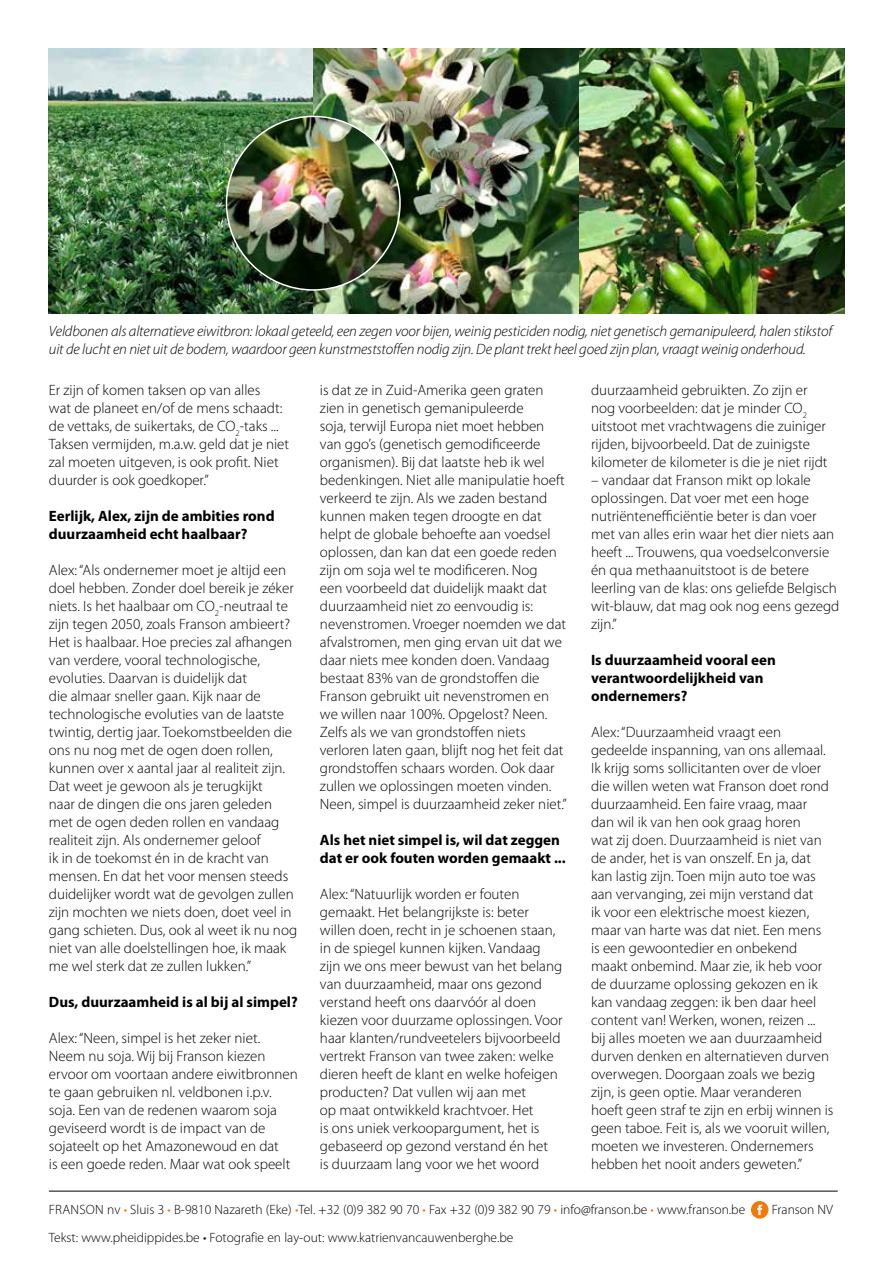
<style>
.page{position:relative;width:893px;height:1263px;background:#fff}
.page>*{position:absolute;margin:0;border:0;box-sizing:border-box;transform-origin:0 0}
.t1{font:300 15px/18px "Myriad Pro";color:#000}
.t2{font:italic 300 15px/18px "Myriad Pro";letter-spacing:-.01em;color:#000}
.t3{font:700 15px/18px "Myriad Pro";color:#000}
.t4{font:300 13.5px "Myriad Pro";color:#000}
.s1{color:#ef7a06}
</style>
<div class="page">
<svg style="left:751px;top:1201px;width:17px;height:17px"></svg>
<hr style="left:49px;top:1191px;width:789px;height:1px;background:#000">
<img style="left:49px;top:49px;width:795px;height:265px">
<img style="left:226px;top:116px;width:174px;height:174px;border-radius:87px">
<p class="t2" style="left:49px;top:322px;width:785px">Veldbonen als alternatieve eiwitbron: lokaal geteeld, een zegen voor bijen, weinig pesticiden nodig, niet genetisch gemanipuleerd, halen stikstof uit de lucht en niet uit de bodem, waardoor geen kunstmeststoffen nodig zijn. De plant trekt heel goed zijn plan, vraagt weinig onderhoud.</p>
<p class="t1" style="left:49px;top:381px;width:242px">Er zijn of komen taksen op van alles<br>wat de planeet en/of de mens schaadt: de vettaks, de suikertaks, de CO<sub>2</sub>-taks ...<br>Taksen vermijden, m.a.w. geld dat je niet zal moeten uitgeven, is ook profit. Niet duurder is ook goedkoper.”</p>
<p class="t3" style="left:49px;top:507px;width:227px">Eerlijk, Alex, zijn de ambities rond duurzaamheid echt haalbaar?</p>
<p class="t1" style="left:49px;top:561px;width:250px">Alex: “Als ondernemer moet je altijd een doel hebben. Zonder doel bereik je zéker niets. Is het haalbaar om CO<sub>2</sub>-neutraal te zijn tegen 2050, zoals Franson ambieert?<br>Het is haalbaar. Hoe precies zal afhangen van verdere, vooral technologische, evoluties. Daarvan is duidelijk dat<br>die almaar sneller gaan. Kijk naar de technologische evoluties van de laatste twintig, dertig jaar. Toekomstbeelden die ons nu nog met de ogen doen rollen, kunnen over x aantal jaar al realiteit zijn.<br>Dat weet je gewoon als je terugkijkt<br>naar de dingen die ons jaren geleden met de ogen deden rollen en vandaag realiteit zijn. Als ondernemer geloof<br>ik in de toekomst én in de kracht van mensen. En dat het voor mensen steeds duidelijker wordt wat de gevolgen zullen zijn mochten we niets doen, doet veel in gang schieten. Dus, ook al weet ik nu nog niet van alle doelstellingen hoe, ik maak me wel sterk dat ze zullen lukken.”</p>
<p class="t3" style="left:49px;top:993px;width:250px">Dus, duurzaamheid is al bij al simpel?</p>
<p class="t1" style="left:49px;top:1029px;width:250px">Alex: “Neen, simpel is het zeker niet.<br>Neem nu soja. Wij bij Franson kiezen ervoor om voortaan andere eiwitbronnen te gaan gebruiken nl. veldbonen i.p.v. soja. Een van de redenen waarom soja geviseerd wordt is de impact van de sojateelt op het Amazonewoud en dat<br>is een goede reden. Maar wat ook speelt</p>
<p class="t1" style="left:320px;top:381px;width:248px">is dat ze in Zuid-Amerika geen graten zien in genetisch gemanipuleerde<br>soja, terwijl Europa niet moet hebben van ggo’s (genetisch gemodificeerde organismen). Bij dat laatste heb ik wel bedenkingen. Niet alle manipulatie hoeft verkeerd te zijn. Als we zaden bestand kunnen maken tegen droogte en dat helpt de globale behoefte aan voedsel oplossen, dan kan dat een goede reden zijn om soja wel te modificeren. Nog<br>een voorbeeld dat duidelijk maakt dat duurzaamheid niet zo eenvoudig is: nevenstromen. Vroeger noemden we dat afvalstromen, men ging ervan uit dat we daar niets mee konden doen. Vandaag bestaat 83% van de grondstoffen die Franson gebruikt uit nevenstromen en we willen naar 100%. Opgelost? Neen.<br>Zelfs als we van grondstoffen niets verloren laten gaan, blijft nog het feit dat grondstoffen schaars worden. Ook daar zullen we oplossingen moeten vinden.<br>Neen, simpel is duurzaamheid zeker niet.”</p>
<p class="t3" style="left:320px;top:831px;width:247px">Als het niet simpel is, wil dat zeggen dat er ook fouten worden gemaakt ...</p>
<p class="t1" style="left:320px;top:885px;width:244px">Alex: “Natuurlijk worden er fouten gemaakt. Het belangrijkste is: beter willen doen, recht in je schoenen staan, in de spiegel kunnen kijken. Vandaag zijn we ons meer bewust van het belang van duurzaamheid, maar ons gezond verstand heeft ons daarvóór al doen kiezen voor duurzame oplossingen. Voor haar klanten/rundveetelers bijvoorbeeld vertrekt Franson van twee zaken: welke dieren heeft de klant en welke hofeigen producten? Dat vullen wij aan met<br>op maat ontwikkeld krachtvoer. Het<br>is ons uniek verkoopargument, het is gebaseerd op gezond verstand én het<br>is duurzaam lang voor we het woord</p>
<p class="t1" style="left:591px;top:381px;width:238px">duurzaamheid gebruikten. Zo zijn er nog voorbeelden: dat je minder CO<sub>2 </sub>uitstoot met vrachtwagens die zuiniger rijden, bijvoorbeeld. Dat de zuinigste kilometer de kilometer is die je niet rijdt</p>
<p class="t1" style="left:591px;top:471px;width:250px">– vandaar dat Franson mikt op lokale oplossingen. Dat voer met een hoge nutriëntenefficiëntie beter is dan voer met van alles erin waar het dier niets aan heeft ... Trouwens, qua voedselconversie én qua methaanuitstoot is de betere leerling van de klas: ons geliefde Belgisch wit-blauw, dat mag ook nog eens gezegd zijn.”</p>
<p class="t3" style="left:591px;top:651px;width:186px">Is duurzaamheid vooral een verantwoordelijkheid van ondernemers?</p>
<p class="t1" style="left:591px;top:723px;width:244px">Alex: “Duurzaamheid vraagt een gedeelde inspanning, van ons allemaal.<br>Ik krijg soms sollicitanten over de vloer die willen weten wat Franson doet rond duurzaamheid. Een faire vraag, maar dan wil ik van hen ook graag horen<br>wat zij doen. Duurzaamheid is niet van de ander, het is van onszelf. En ja, dat kan lastig zijn. Toen mijn auto toe was aan vervanging, zei mijn verstand dat<br>ik voor een elektrische moest kiezen, maar van harte was dat niet. Een mens is een gewoontedier en onbekend maakt onbemind. Maar zie, ik heb voor de duurzame oplossing gekozen en ik kan vandaag zeggen: ik ben daar heel content van! Werken, wonen, reizen ... bij alles moeten we aan duurzaamheid durven denken en alternatieven durven overwegen. Doorgaan zoals we bezig zijn, is geen optie. Maar veranderen hoeft geen straf te zijn en erbij winnen is geen taboe. Feit is, als we vooruit willen, moeten we investeren. Ondernemers hebben het nooit anders geweten.”</p>
<p class="t4" style="left:49px;top:1201px;width:698px">FRANSON nv <span class="s1">•</span> Sluis 3 <span class="s1">•</span> B-9810 Nazareth (Eke) <span class="s1">•</span>Tel. +32 (0)9 382 90 70 <span class="s1">•</span> Fax +32 (0)9 382 90 79 <span class="s1">•</span> info@franson.be <span class="s1">•</span> www.franson.be</p>
<p class="t4" style="left:772px;top:1201px;width:63px">Franson NV</p>
<p class="t4" style="left:49px;top:1229px;width:466px">Tekst: www.pheidippides.be • Fotografie en lay-out: www.katrienvancauwenberghe.be</p>
</div>
